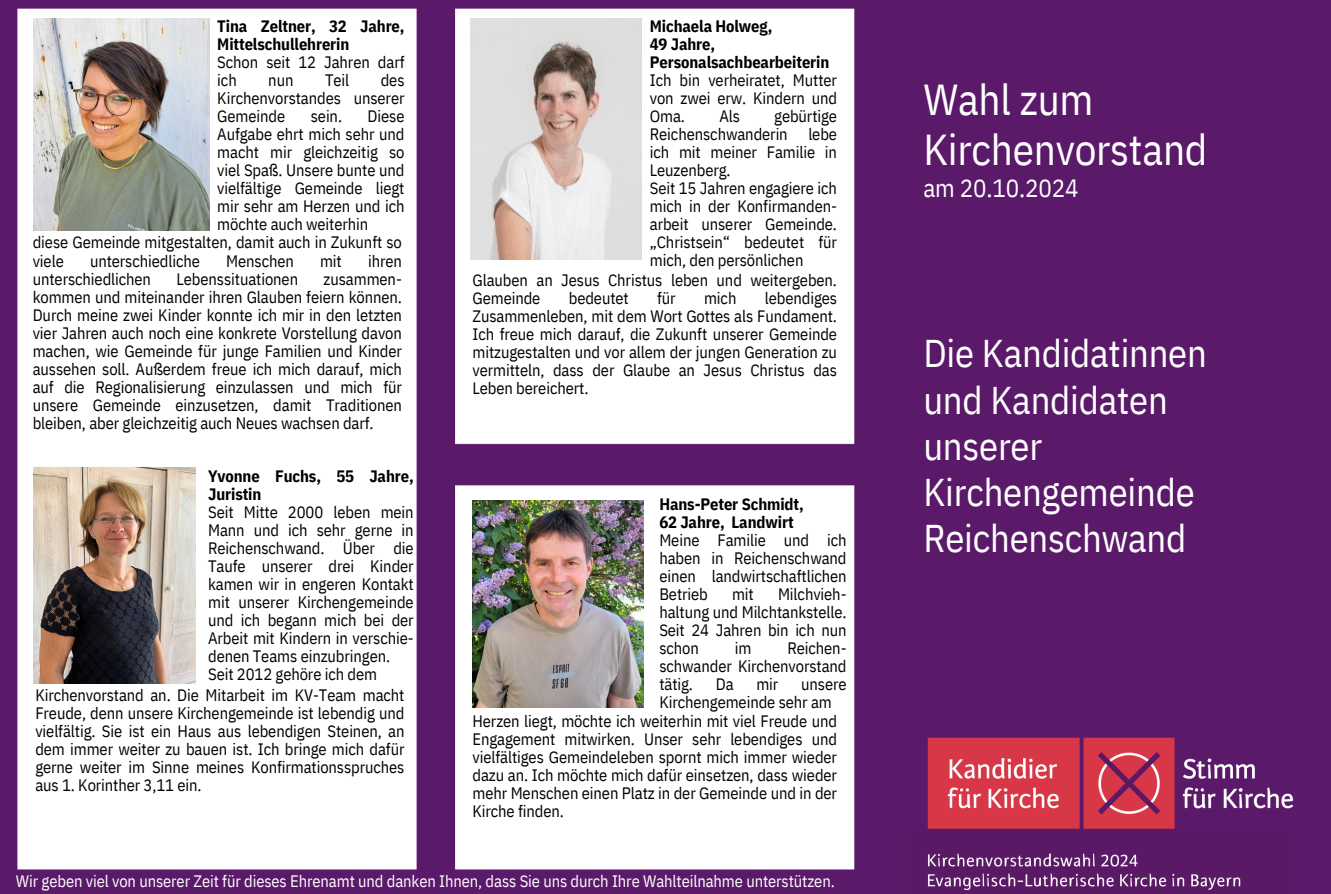
<style>
.page{position:relative;width:1331px;height:894px;background:#fff}
.page>*{position:absolute;margin:0;border:0;box-sizing:border-box;transform-origin:0 0}
.t1{font:43.2px/49.5px "IBM Plex Sans Cond";letter-spacing:-.005em;color:#fff}
.t2{font:38.55px/46.2px "IBM Plex Sans Cond";letter-spacing:-.005em;color:#fff}
.t3{font:24.9px "IBM Plex Sans Cond";letter-spacing:-.005em;color:#fff}
.t4{font:16.5px/18px "IBM Plex Sans Cond";letter-spacing:-.005em;color:#000;text-align:justify}
.t5{font:700 16.5px/18px "IBM Plex Sans Cond";letter-spacing:-.005em;color:#000}
.t6{font:16.5px "IBM Plex Sans Cond";letter-spacing:-.005em;color:#fff}
</style>
<div class="page">
<img style="left:0;top:0;width:1294px;height:893px">
<img style="left:34px;top:18px;width:175px;height:213px">
<img style="left:471px;top:18px;width:171px;height:241px">
<img style="left:34px;top:467px;width:162px;height:216px">
<img style="left:472px;top:500px;width:171px;height:207px">
<div style="left:1294px;top:0;width:37px;height:893px;background:#5c1a6b"></div>
<p class="t5" style="left:217px;top:17px;width:189px">Tina Zeltner, 32 Jahre,<br>Mittelschullehrerin</p>
<p class="t4" style="left:217px;top:53px;width:189px">Schon seit 12 Jahren darf ich</p>
<p class="t4" style="left:217px;top:71px;width:189px;text-indent:163px">des Kirchenvorstandes unserer Gemeinde</p>
<p class="t4" style="left:268px;top:71px;width:27px">nun</p>
<p class="t4" style="left:325px;top:71px;width:26px">Teil</p>
<p class="t4" style="left:217px;top:107px;width:189px;text-indent:150px">Diese Aufgabe ehrt mich sehr und macht mir gleichzeitig so viel Spaß. Unsere bunte und vielfältige Gemeinde liegt mir sehr am Herzen und ich möchte auch weiterhin</p>
<p class="t4" style="left:311px;top:107px;width:33px">sein.</p>
<p class="t4" style="left:33px;top:233px;width:371px">diese Gemeinde mitgestalten, damit auch in Zukunft so viele</p>
<p class="t4" style="left:90px;top:251px;width:111px">unterschiedliche</p>
<p class="t4" style="left:226px;top:251px;width:69px">Menschen</p>
<p class="t4" style="left:320px;top:251px;width:23px">mit</p>
<p class="t4" style="left:368px;top:251px;width:35px">ihren</p>
<p class="t4" style="left:33px;top:269px;width:120px">unterschiedlichen</p>
<p class="t4" style="left:177px;top:269px;width:123px">Lebenssituationen</p>
<p class="t4" style="left:33px;top:269px;width:371px;text-indent:291px">zusammen&shy;kommen und miteinander ihren Glauben feiern können.<br>Durch meine zwei Kinder konnte ich mir in den letzten vier Jahren auch noch eine konkrete Vorstellung davon machen, wie Gemeinde für junge Familien und Kinder aussehen soll. Außerdem freue ich mich darauf, mich auf die Regionalisierung einzulassen und mich für unsere Gemeinde einzusetzen, damit Traditionen bleiben, aber gleichzeitig auch Neues wachsen darf.</p>
<p class="t5" style="left:208px;top:466px;width:207px">Yvonne Fuchs, 55 Jahre,<br>Juristin</p>
<p class="t4" style="left:208px;top:502px;width:207px">Seit Mitte 2000 leben mein Mann und ich sehr gerne in Reichenschwand. Über die Taufe unserer drei Kinder kamen wir in engeren Kontakt mit unserer Kirchengemeinde und ich begann mich bei der Arbeit mit Kindern in verschie&shy;denen Teams einzubringen.</p>
<p class="t4" style="left:208px;top:664px;width:171px">Seit 2012 gehöre ich dem</p>
<p class="t4" style="left:35px;top:685px;width:371px">Kirchenvorstand an. Die Mitarbeit im KV-Team macht Freude, denn unsere Kirchengemeinde ist lebendig und vielfältig. Sie ist ein Haus aus lebendigen Steinen, an dem immer weiter zu bauen ist. Ich bringe mich dafür gerne weiter im Sinne meines Konfirmationsspruches aus 1. Korinther 3,11 ein.</p>
<p class="t5" style="left:650px;top:17px;width:124px">Michaela Holweg,</p>
<p class="t5" style="left:650px;top:35px;width:67px">49 Jahre,</p>
<p class="t5" style="left:650px;top:53px;width:181px">Personalsachbearbeiterin</p>
<p class="t4" style="left:650px;top:71px;width:189px">Ich bin verheiratet, Mutter von zwei erw. Kindern und Oma.</p>
<p class="t4" style="left:650px;top:107px;width:189px;text-indent:124px">gebürtige Reichenschwanderin lebe ich mit meiner Familie in Leuzenberg.</p>
<p class="t4" style="left:650px;top:179px;width:189px">Seit 15 Jahren engagiere ich mich in der Konfirmanden&shy;arbeit unserer Gemeinde. „Christsein“ bedeutet für mich, den persönlichen</p>
<p class="t4" style="left:472px;top:270px;width:366px">Glauben an Jesus Christus leben und weitergeben.<br>Gemeinde</p>
<p class="t4" style="left:719px;top:107px;width:22px">Als</p>
<p class="t4" style="left:472px;top:288px;width:366px;text-indent:292px">lebendiges Zusammenleben, mit dem Wort Gottes als Fundament.<br>Ich freue mich darauf, die Zukunft unserer Gemeinde mitzugestalten und vor allem der jungen Generation zu vermitteln, dass der Glaube an Jesus Christus das Leben bereichert.</p>
<p class="t4" style="left:569px;top:288px;width:62px">bedeutet</p>
<p class="t4" style="left:657px;top:288px;width:20px">für</p>
<p class="t4" style="left:704px;top:288px;width:34px">mich</p>
<p class="t5" style="left:659px;top:494px;width:146px">Hans-Peter Schmidt,</p>
<p class="t5" style="left:659px;top:512px;width:136px">62 Jahre, Landwirt</p>
<h1 class="t4" style="left:659px;top:530px;width:189px">Meine Familie und ich haben in Reichenschwand einen landwirtschaftlichen Betrieb</h1>
<h1 class="t4" style="left:659px;top:584px;width:189px;text-indent:119px">Milchvieh&shy;haltung und Milchtankstelle.<br>Seit 24 Jahren bin ich nun schon</h1>
<h1 class="t4" style="left:732px;top:584px;width:23px">mit</h1>
<h1 class="t4" style="left:659px;top:638px;width:189px;text-indent:128px">Reichen&shy;schwander Kirchenvorstand tätig.</h1>
<h1 class="t4" style="left:735px;top:638px;width:18px">im</h1>
<h1 class="t4" style="left:716px;top:674px;width:19px">Da</h1>
<h1 class="t4" style="left:756px;top:674px;width:24px">mir</h1>
<h1 class="t4" style="left:659px;top:674px;width:189px;text-indent:142px">unsere<br>Kirchengemeinde sehr am</h1>
<h2 class="t4" style="left:472px;top:711px;width:366px">Herzen liegt, möchte ich weiterhin mit viel Freude und Engagement mitwirken. Unser sehr lebendiges und vielfältiges Gemeindeleben spornt mich immer wieder dazu an. Ich möchte mich dafür einsetzen, dass wieder mehr Menschen einen Platz in der Gemeinde und in der Kirche finden.</h2>
<p class="t6" style="left:16px;top:869px;width:820px">Wir geben viel von unserer Zeit für dieses Ehrenamt und danken Ihnen, dass Sie uns durch Ihre Wahlteilnahme unterstützen.</p>
<p class="t1" style="left:923px;top:74px;width:286px">Wahl zum<br>Kirchenvorstand</p>
<p class="t3" style="left:923px;top:171px;width:157px">am 20.10.2024</p>
<p class="t2" style="left:923px;top:330px;width:285px">Die Kandidatinnen und Kandidaten unserer<br>Kirchengemeinde<br>Reichenschwand</p>
</div>
